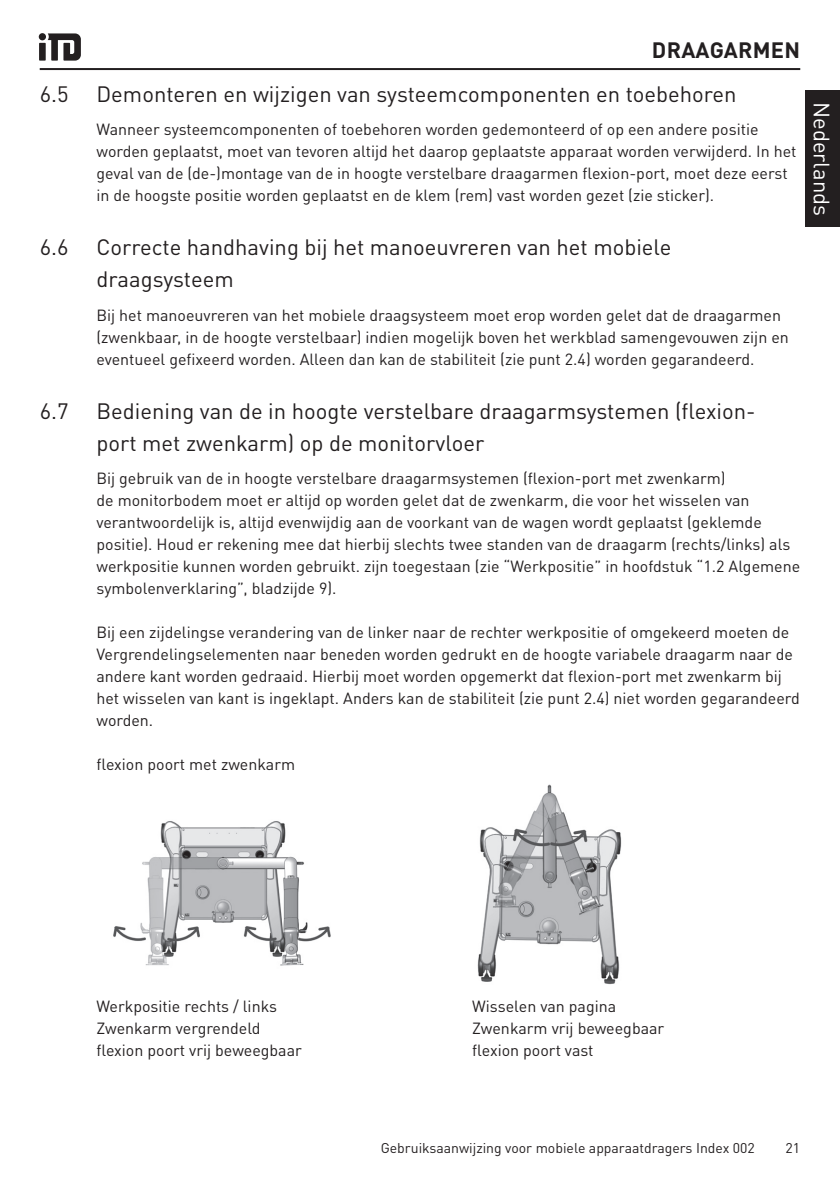
<style>
.page{position:relative;width:840px;height:1191px;background:#fff}
.page>*{position:absolute;margin:0;border:0;box-sizing:border-box;transform-origin:0 0}
.t1{font:22px/32px "DINOT";color:#231f20}
.t2{font:22px "DINOT";color:#fff}
.t3{font:700 22px "DINOT";letter-spacing:.01em;color:#231f20}
.t4{font:16px/22px "DIN Pro";color:#231f20}
.t5{font:14px "DINOT";color:#231f20}
</style>
<div class="page">
<hr style="left:40px;top:68px;width:759px;height:2px;background:#231f20">
<div style="left:805px;top:91px;width:34px;height:136px;background:#231f20"></div>
<svg style="left:39px;top:33px;width:42px;height:28px"></svg>
<img style="left:113px;top:821px;width:218px;height:145px">
<img style="left:477px;top:784px;width:145px;height:201px">
<h1 class="t3" style="left:651px;top:33px;width:150px">DRAAGARMEN</h1>
<h1 class="t1" style="left:40px;top:76px;width:30px">6.5</h1>
<h1 class="t1" style="left:96px;top:76px;width:641px">Demonteren en wijzigen van systeemcomponenten en toebehoren</h1>
<p class="t4" style="left:96px;top:117px;width:701px">Wanneer systeemcomponenten of toebehoren worden gedemonteerd of op een andere positie worden geplaatst, moet van tevoren altijd het daarop geplaatste apparaat worden verwijderd. In het geval van de (de-)montage van de in hoogte verstelbare draagarmen flexion-port, moet deze eerst in de hoogste positie worden geplaatst en de klem (rem) vast worden gezet (zie sticker).</p>
<h1 class="t1" style="left:40px;top:229px;width:30px">6.6</h1>
<h1 class="t1" style="left:96px;top:229px;width:576px">Correcte handhaving bij het manoeuvreren van het mobiele draagsysteem</h1>
<p class="t4" style="left:96px;top:303px;width:693px">Bij het manoeuvreren van het mobiele draagsysteem moet erop worden gelet dat de draagarmen (zwenkbaar, in de hoogte verstelbaar) indien mogelijk boven het werkblad samengevouwen zijn en eventueel gefixeerd worden. Alleen dan kan de stabiliteit (zie punt 2.4) worden gegarandeerd.</p>
<h1 class="t1" style="left:40px;top:393px;width:30px">6.7</h1>
<h1 class="t1" style="left:96px;top:393px;width:660px">Bediening van de in hoogte verstelbare draagarmsystemen (flexion&shy;port met zwenkarm) op de monitorvloer</h1>
<p class="t4" style="left:96px;top:466px;width:704px">Bij gebruik van de in hoogte verstelbare draagarmsystemen (flexion-port met zwenkarm)<br>de monitorbodem moet er altijd op worden gelet dat de zwenkarm, die voor het wisselen van verantwoordelijk is, altijd evenwijdig aan de voorkant van de wagen wordt geplaatst (geklemde positie). Houd er rekening mee dat hierbij slechts twee standen van de draagarm (rechts/links) als werkpositie kunnen worden gebruikt. zijn toegestaan (zie “Werkpositie” in hoofdstuk “1.2 Algemene symbolenverklaring”, bladzijde 9).</p>
<p class="t4" style="left:96px;top:620px;width:704px">Bij een zijdelingse verandering van de linker naar de rechter werkpositie of omgekeerd moeten de Vergrendelingselementen naar beneden worden gedrukt en de hoogte variabele draagarm naar de andere kant worden gedraaid. Hierbij moet worden opgemerkt dat flexion-port met zwenkarm bij het wisselen van kant is ingeklapt. Anders kan de stabiliteit (zie punt 2.4) niet worden gegarandeerd worden.</p>
<p class="t4" style="left:96px;top:752px;width:200px">flexion poort met zwenkarm</p>
<h1 class="t2" style="left:838px;top:102px;width:116px;rotate:90deg">Nederlands</h1>
<p class="t4" style="left:96px;top:994px;width:182px">Werkpositie rechts / links</p>
<p class="t4" style="left:472px;top:994px;width:145px">Wisselen van pagina</p>
<p class="t4" style="left:96px;top:1016px;width:166px">Zwenkarm vergrendeld</p>
<p class="t4" style="left:472px;top:1016px;width:193px">Zwenkarm vrij beweegbaar</p>
<p class="t4" style="left:96px;top:1038px;width:207px">flexion poort vrij beweegbaar</p>
<p class="t4" style="left:472px;top:1038px;width:123px">flexion poort vast</p>
<p class="t5" style="left:380px;top:1137px;width:375px">Gebruiksaanwijzing voor mobiele apparaatdragers Index 002</p>
<p class="t5" style="left:785px;top:1137px;width:16px">21</p>
</div>
